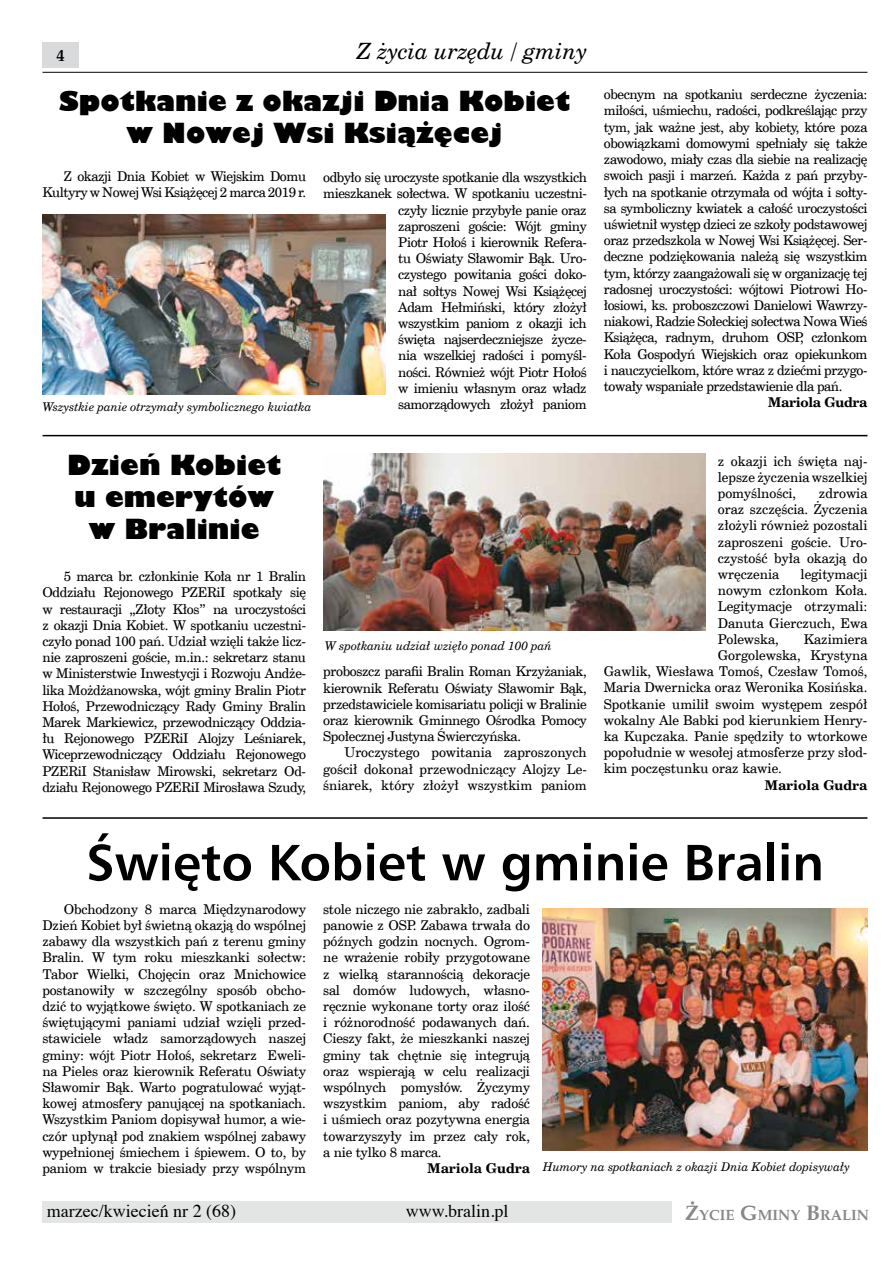
<style>
.page{position:relative;width:893px;height:1263px;background:#fff}
.page>*{position:absolute;margin:0;border:0;box-sizing:border-box;transform-origin:0 0}
.t1{font:700 51px "Humnst 777 EU";color:#000}
.t2{font:800 27px/32.4px "Gilbert";color:#000;text-align:center}
.t3{font:italic 22.5px "Cent Schbook EU";color:#000}
.t4{font:18px "Times";color:#000}
.t5{font:700 16.5px "Palm Springs";color:#000}
.t6{font:700 14.7px "Palm Springs";color:#87888a}
.t7{font:13.5px/16.2px "Cent Schbook EU";letter-spacing:-.025em;color:#000;text-align:justify}
.t8{font:13.5px "Cent Schbook EU";color:#000}
.t9{font:700 13.5px "Cent Schbook EU";letter-spacing:-.01em;color:#000}
.t10{font:italic 12px "Cent Schbook EU";color:#000}
.s1{font-weight:700;font-style:normal;font-size:13.5px}
.s2{font-size:21px}
</style>
<div class="page">
<div style="left:43px;top:1201px;width:629px;height:21px;background:#e3e4e4"></div>
<div style="left:43px;top:43px;width:36px;height:25px;background:#d9dadb"></div>
<hr style="left:43px;top:72px;width:824px;height:1px;background:#000">
<img style="left:323px;top:453px;width:382px;height:177px">
<img style="left:43px;top:215px;width:342px;height:179px">
<img style="left:543px;top:909px;width:324px;height:242px">
<hr style="left:43px;top:435px;width:824px;height:1px;background:#000">
<hr style="left:43px;top:817px;width:824px;height:2px;background:#000">
<p class="t5" style="left:56px;top:46px;width:10px">4</p>
<h3 class="t3" style="left:357px;top:37px;width:232px">Z życia urzędu / gminy</h3>
<h2 class="t2" style="left:59px;top:84px;width:513px">Spotkanie z okazji Dnia Kobiet w Nowej Wsi Książęcej</h2>
<p class="t7" style="left:323px;top:170px;width:265px;text-align:right">odbyło się uroczyste spotkanie dla wszystkich mieszkanek sołectwa. W spotkaniu uczestni&shy;czyły licznie przybyłe panie oraz<br>zaproszeni goście: Wójt gminy<br>Piotr Hołoś i kierownik Refera-<br>tu Oświaty Sławomir Bąk. Uro-<br>czystego powitania gości doko-<br>nał sołtys Nowej Wsi Książęcej<br>Adam Hełmiński, który złożył<br>wszystkim paniom z okazji ich<br>święta najserdeczniejsze życze-<br>nia wszelkiej radości i pomyśl-<br>ności. Również wójt Piotr Hołoś<br>w imieniu własnym oraz władz samorządowych złożył paniom</p>
<p class="t7" style="left:42px;top:169px;width:265px;text-align:right">Z okazji Dnia Kobiet w Wiejskim Domu<br>Kultyry w Nowej Wsi Książęcej 2 marca 2019 r.</p>
<p class="t10" style="left:43px;top:399px;width:270px">Wszystkie panie otrzymały symbolicznego kwiatka</p>
<h2 class="t2" style="left:67px;top:448px;width:216px">Dzień Kobiet u emerytów w Bralinie</h2>
<p class="t7" style="left:42px;top:569px;width:265px;text-indent:21px">5 marca br. członkinie Koła nr 1 Bralin Oddziału Rejonowego PZERiI spotkały się w restauracji „Złoty Kłos” na uroczystości z okazji Dnia Kobiet. W spotkaniu uczestni&shy;czyło ponad 100 pań. Udział wzięli także licz&shy;nie zaproszeni goście, m.in.: sekretarz stanu w Ministerstwie Inwestycji i Rozwoju Andże&shy;lika Możdżanowska, wójt gminy Bralin Piotr Hołoś, Przewodniczący Rady Gminy Bralin Marek Markiewicz, przewodniczący Oddzia&shy;łu Rejonowego PZERiI Alojzy Leśniarek, Wiceprzewodniczący Oddziału Rejonowego PZERiI Stanisław Mirowski, sekretarz Od&shy;działu Rejonowego PZERiI Mirosława Szudy,</p>
<p class="t10" style="left:325px;top:639px;width:228px">W spotkaniu udział wzięło ponad 100 pań</p>
<p class="t7" style="left:323px;top:664px;width:265px">proboszcz parafii Bralin Roman Krzyżaniak, kierownik Referatu Oświaty Sławomir Bąk, przedstawiciele komisariatu policji w Bralinie oraz kierownik Gminnego Ośrodka Pomocy Społecznej Justyna Świerczyńska.</p>
<p class="t7" style="left:323px;top:745px;width:265px;text-indent:21px">Uroczystego powitania zaproszonych gościł dokonał przewodniczący Alojzy Le&shy;śniarek, który złożył wszystkim paniom</p>
<p class="t7" style="left:604px;top:87px;width:265px">obecnym na spotkaniu serdeczne życzenia: miłości, uśmiechu, radości, podkreślając przy tym, jak ważne jest, aby kobiety, które poza obowiązkami domowymi spełniały się także zawodowo, miały czas dla siebie na realizację swoich pasji i marzeń. Każda z pań przyby&shy;łych na spotkanie otrzymała od wójta i sołty&shy;sa symboliczny kwiatek a całość uroczystości uświetnił występ dzieci ze szkoły podstawowej oraz przedszkola w Nowej Wsi Książęcej. Ser&shy;deczne podziękowania należą się wszystkim tym, którzy zaangażowali się w organizację tej radosnej uroczystości: wójtowi Piotrowi Ho&shy;łosiowi, ks. proboszczowi Danielowi Wawrzy&shy;niakowi, Radzie Sołeckiej sołectwa Nowa Wieś Książęca, radnym, druhom OSP, członkom Koła Gospodyń Wiejskich oraz opiekunkom i nauczycielkom, które wraz z dziećmi przygo&shy;towały wspaniałe przedstawienie dla pań.</p>
<p class="t9" style="left:768px;top:394px;width:101px">Mariola Gudra</p>
<p class="t7" style="left:718px;top:453px;width:151px">z okazji ich święta naj&shy;lepsze życzenia wszelkiej pomyślności,</p>
<p class="t7" style="left:718px;top:486px;width:151px;text-indent:101px">zdrowia oraz szczęścia. Życzenia złożyli również pozostali zaproszeni goście. Uro&shy;czystość była okazją do wręczenia</p>
<p class="t7" style="left:718px;top:567px;width:151px;text-indent:83px">legitymacji nowym członkom Koła.<br>Legitymacje otrzymali:<br>Danuta Gierczuch, Ewa Polewska,</p>
<p class="t8" style="left:804px;top:631px;width:65px">Kazimiera</p>
<p class="t8" style="left:718px;top:647px;width:151px">Gorgolewska, Krystyna</p>
<p class="t8" style="left:604px;top:663px;width:265px">Gawlik, Wiesława Tomoś, Czesław Tomoś,</p>
<p class="t8" style="left:604px;top:679px;width:265px">Maria Dwernicka oraz Weronika Kosińska.</p>
<p class="t8" style="left:604px;top:695px;width:265px">Spotkanie umilił swoim występem zespół</p>
<p class="t8" style="left:604px;top:712px;width:265px">wokalny Ale Babki pod kierunkiem Henry-</p>
<p class="t8" style="left:604px;top:728px;width:265px">ka Kupczaka. Panie spędziły to wtorkowe</p>
<p class="t8" style="left:604px;top:744px;width:265px">popołudnie w wesołej atmosferze przy słod-</p>
<p class="t8" style="left:604px;top:760px;width:180px">kim poczęstunku oraz kawie.</p>
<p class="t9" style="left:765px;top:776px;width:104px">Mariola Gudra</p>
<h1 class="t1" style="left:86px;top:830px;width:739px">Święto Kobiet w gminie Bralin</h1>
<p class="t7" style="left:323px;top:901px;width:208px">stole niczego nie zabrakło, zadbali panowie z OSP. Zabawa trwała do późnych godzin nocnych. Ogrom&shy;ne wrażenie robiły przygotowane z wielką starannością dekoracje sal domów ludowych, własno&shy;ręcznie wykonane torty oraz ilość i różnorodność podawanych dań.<br>Cieszy fakt, że mieszkanki naszej gminy tak chętnie się integrują oraz wspierają w celu realizacji wspólnych pomysłów. Życzymy wszystkim paniom, aby radość i uśmiech oraz pozytywna energia towarzyszyły im przez cały rok, a nie tylko 8 marca.</p>
<p class="t10" style="left:428px;top:1160px;width:424px"><span class="s1">Mariola Gudra</span> Humory na spotkaniach z okazji Dnia Kobiet dopisywały</p>
<p class="t7" style="left:42px;top:901px;width:265px;text-indent:21px">Obchodzony 8 marca Międzynarodowy Dzień Kobiet był świetną okazją do wspólnej zabawy dla wszystkich pań z terenu gminy Bralin. W tym roku mieszkanki sołectw:<br>Tabor Wielki, Chojęcin oraz Mnichowice postanowiły w szczególny sposób obcho&shy;dzić to wyjątkowe święto. W spotkaniach ze świętującymi paniami udział wzięli przed&shy;stawiciele władz samorządowych naszej gminy: wójt Piotr Hołoś, sekretarz Eweli&shy;na Pieles oraz kierownik Referatu Oświaty Sławomir Bąk. Warto pogratulować wyjąt&shy;kowej atmosfery panującej na spotkaniach.<br>Wszystkim Paniom dopisywał humor, a wie&shy;czór upłynął pod znakiem wspólnej zabawy wypełnionej śmiechem i śpiewem. O to, by paniom w trakcie biesiady przy wspólnym</p>
<h3 class="t4" style="left:47px;top:1194px;width:191px">marzec/kwiecień nr 2 (68)</h3>
<h3 class="t4" style="left:406px;top:1194px;width:104px">www.bralin.pl</h3>
<p class="t6" style="left:685px;top:1206px;width:185px"><span class="s2">Ż</span>YCIE <span class="s2">G</span>MINY <span class="s2">B</span>RALIN</p>
</div>
